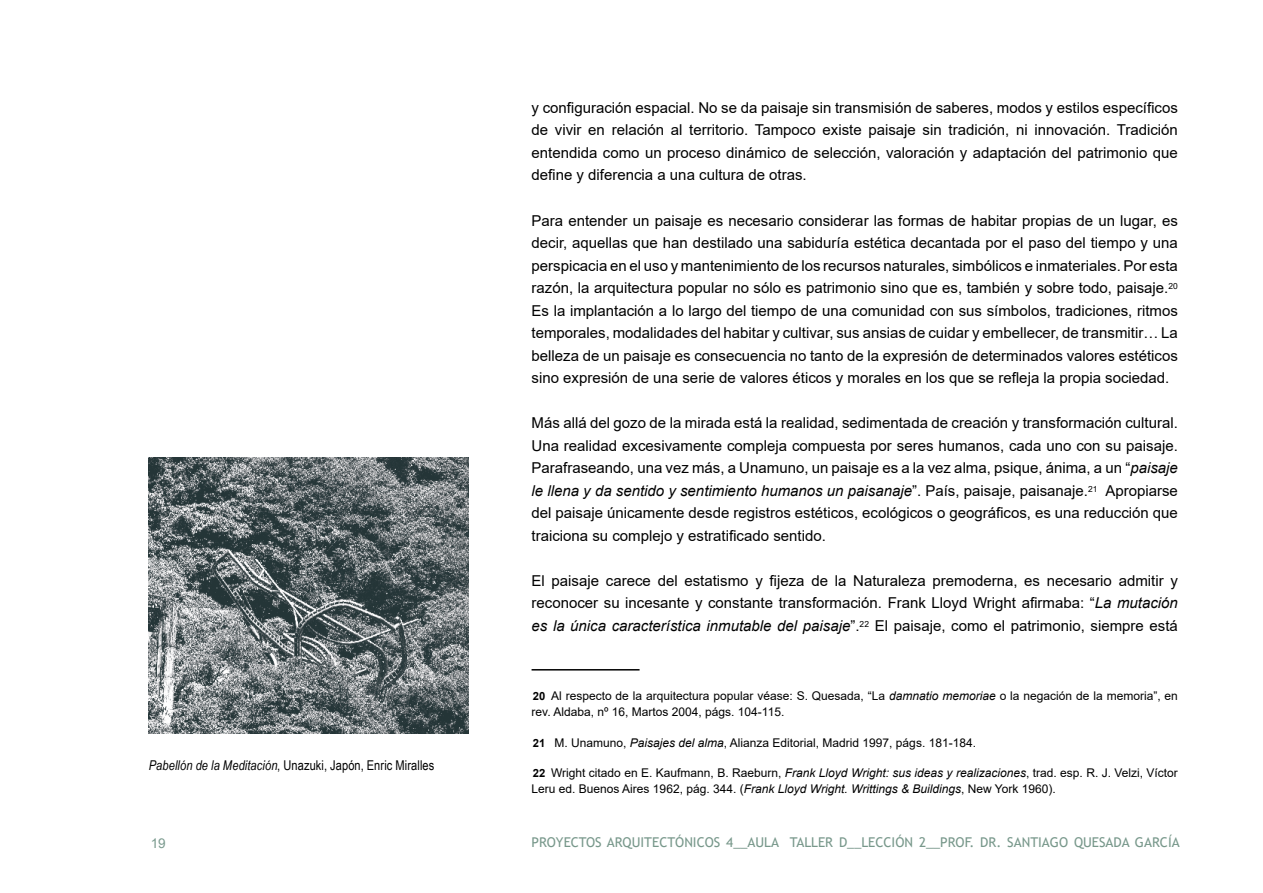
<style>
.page{position:relative;width:1263px;height:893px;background:#fff}
.page>*{position:absolute;margin:0;border:0;box-sizing:border-box;transform-origin:0 0}
.t1{font:15px/22.5px "Arial";color:#000;text-align:justify}
.t2{font:13.5px "Trebuchet MS";color:#78988b}
.t3{font:13.5px "Arial Narrow";letter-spacing:.005em;color:#000}
.t4{font:13.5px "Arial";color:#79998d}
.t5{font:12px/15.8px "Arial";color:#000}
.s1{font-style:italic}
.s2{font-weight:700;font-size:11.25px}
</style>
<div class="page">
<hr style="left:531px;top:669px;width:108px;height:1px;background:#000">
<img style="left:149px;top:457px;width:319px;height:277px">
<p class="t3" style="left:149px;top:755px;width:287px"><span class="s1">Pabellón de la Meditación</span>, Unazuki, Japón, Enric Miralles</p>
<p class="t1" style="left:531px;top:96px;width:648px">y configuración espacial. No se da paisaje sin transmisión de saberes, modos y estilos específicos de vivir en relación al territorio. Tampoco existe paisaje sin tradición, ni innovación. Tradición entendida como un proceso dinámico de selección, valoración y adaptación del patrimonio que define y diferencia a una cultura de otras.</p>
<p class="t1" style="left:531px;top:209px;width:648px">Para entender un paisaje es necesario considerar las formas de habitar propias de un lugar, es decir, aquellas que han destilado una sabiduría estética decantada por el paso del tiempo y una perspicacia en el uso y mantenimiento de los recursos naturales, simbólicos e inmateriales. Por esta razón, la arquitectura popular no sólo es patrimonio sino que es, también y sobre todo, paisaje.<sup>20<br></sup>Es la implantación a lo largo del tiempo de una comunidad con sus símbolos, tradiciones, ritmos temporales, modalidades del habitar y cultivar, sus ansias de cuidar y embellecer, de transmitir… La belleza de un paisaje es consecuencia no tanto de la expresión de determinados valores estéticos sino expresión de una serie de valores éticos y morales en los que se refleja la propia sociedad.</p>
<p class="t1" style="left:531px;top:411px;width:648px">Más allá del gozo de la mirada está la realidad, sedimentada de creación y transformación cultural.<br>Una realidad excesivamente compleja compuesta por seres humanos, cada uno con su paisaje.<br>Parafraseando, una vez más, a Unamuno, un paisaje es a la vez alma, psique, ánima, a un “<span class="s1">paisaje le llena y da sentido y sentimiento humanos un paisanaje</span>”. País, paisaje, paisanaje.<sup>21</sup> Apropiarse del paisaje únicamente desde registros estéticos, ecológicos o geográficos, es una reducción que traiciona su complejo y estratificado sentido.</p>
<p class="t1" style="left:531px;top:569px;width:648px">El paisaje carece del estatismo y fijeza de la Naturaleza premoderna, es necesario admitir y reconocer su incesante y constante transformación. Frank Lloyd Wright afirmaba: “<span class="s1">La mutación es la única característica inmutable del paisaje</span>”.<sup>22</sup> El paisaje, como el patrimonio, siempre está</p>
<p class="t5" style="left:532px;top:688px;width:648px"><span class="s2">20</span> Al respecto de la arquitectura popular véase: S. Quesada, “La <span class="s1">damnatio memoriae</span> o la negación de la memoria”, en rev. Aldaba, nº 16, Martos 2004, págs. 104-115.</p>
<p class="t5" style="left:533px;top:735px;width:445px"><span class="s2">21</span> M. Unamuno, <span class="s1">Paisajes del alma</span>, Alianza Editorial, Madrid 1997, págs. 181-184.</p>
<p class="t5" style="left:531px;top:765px;width:648px"><span class="s2">22</span> Wright citado en E. Kaufmann, B. Raeburn, <span class="s1">Frank Lloyd Wright: sus ideas y realizaciones</span>, trad. esp. R. J. Velzi, Víctor<br>Leru ed. Buenos Aires 1962, pág. 344. (<span class="s1">Frank Lloyd Wright. Writtings &amp; Buildings</span>, New York 1960).</p>
<p class="t4" style="left:151px;top:834px;width:17px">19</p>
<p class="t2" style="left:531px;top:833px;width:650px">PROYECTOS ARQUITECTÓNICOS 4__AULA TALLER D__LECCIÓN 2__PROF. DR. SANTIAGO QUESADA GARCÍA</p>
</div>
